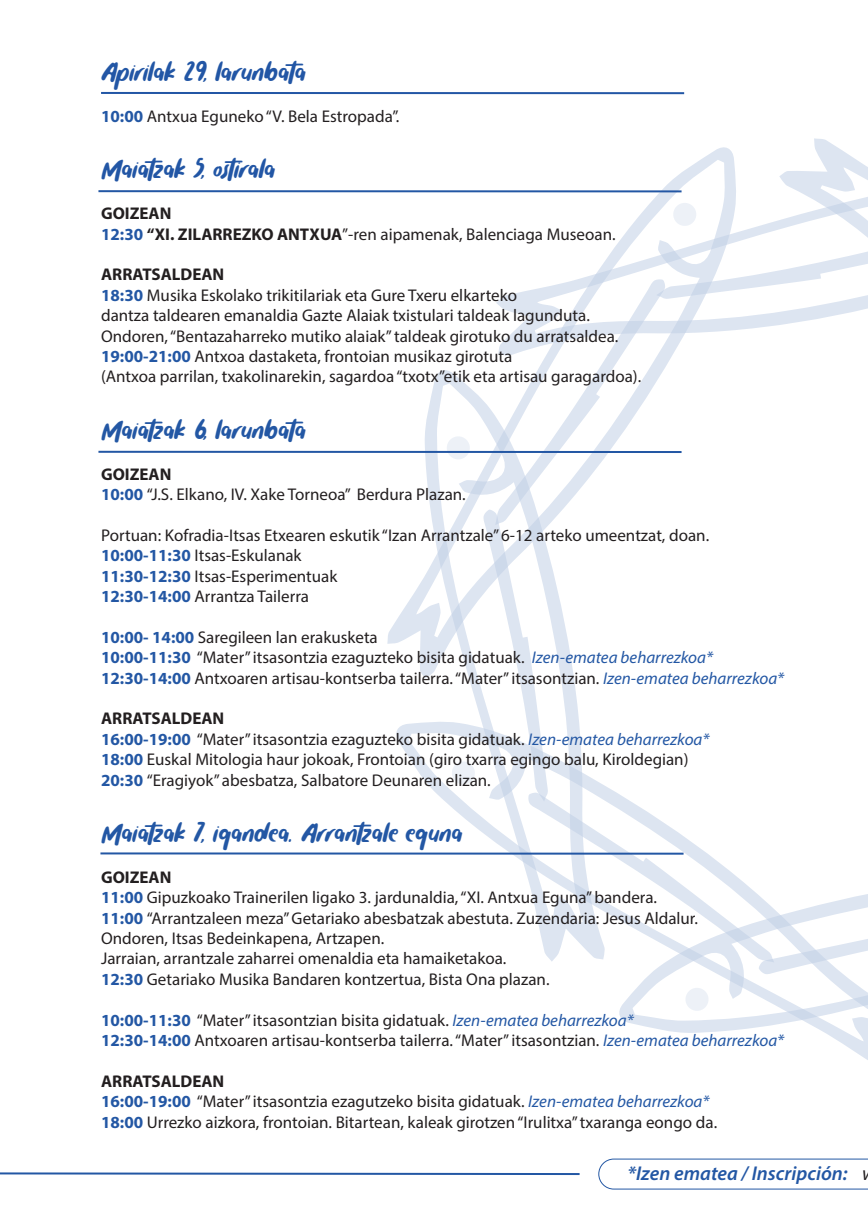
<style>
.page{position:relative;width:868px;height:1219px;background:#fff}
.page>*{position:absolute;margin:0;border:0;box-sizing:border-box;transform-origin:0 0}
.t1{font:30px "Funky Monkey";color:#2357a4}
.t2{font:30px "Funky Monkey";color:#2256a5}
.t3{font:italic 600 20px "Myriad Pro";color:#2357a4}
.t4{font:17px/20.4px "Myriad Pro";color:#231f20}
.s1{font-weight:700;color:#2357a4}
.s2{font-weight:700}
.s3{font-style:italic;color:#2357a4}
</style>
<div class="page">
<svg style="left:387px;top:192px;width:96px;height:487px"></svg>
<svg style="left:396px;top:722px;width:471px;height:338px"></svg>
<svg style="left:483px;top:138px;width:384px;height:836px"></svg>
<svg style="left:452px;top:761px;width:23px;height:24px"></svg>
<svg style="left:598px;top:1158px;width:269px;height:31px"></svg>
<svg style="left:0;top:1172px;width:580px;height:3px;background:#6c8ec2"></svg>
<hr style="left:101px;top:92px;width:583px;height:2px;background:#2256a5">
<hr style="left:98px;top:190px;width:583px;height:2px;background:#2357a4">
<hr style="left:98px;top:451px;width:583px;height:2px;background:#2357a4">
<hr style="left:100px;top:852px;width:583px;height:3px;background:#2357a4">
<h1 class="t2" style="left:101px;top:60px;width:207px">Apirilak 29, larunbata</h1>
<p class="t4" style="left:101px;top:106px;width:299px"><span class="s1">10:00</span> Antxua Eguneko “V. Bela Estropada”.</p>
<h1 class="t2" style="left:101px;top:157px;width:177px">Maiatzak 5, ostirala</h1>
<p class="t4" style="left:101px;top:203px;width:516px"><span class="s2">GOIZEAN<br></span><span class="s1">12:30</span> <span class="s2">“XI. ZILARREZKO ANTXUA</span>”-ren aipamenak, Balenciaga Museoan.</p>
<p class="t4" style="left:101px;top:264px;width:541px"><span class="s2">ARRATSALDEAN<br></span><span class="s1">18:30</span> Musika Eskolako trikitilariak eta Gure Txeru elkarteko<br>dantza taldearen emanaldia Gazte Alaiak txistulari taldeak lagunduta.<br>Ondoren, “Bentazaharreko mutiko alaiak” taldeak girotuko du arratsaldea.<br><span class="s1">19:00-21:00</span> Antxoa dastaketa, frontoian musikaz girotuta<br>(Antxoa parrilan, txakolinarekin, sagardoa “txotx”etik eta artisau garagardoa).</p>
<h1 class="t1" style="left:101px;top:417px;width:207px">Maiatzak 6, larunbata</h1>
<p class="t4" style="left:101px;top:463px;width:366px"><span class="s2">GOIZEAN<br></span><span class="s1">10:00</span> “J.S. Elkano, IV. Xake Torneoa” Berdura Plazan.</p>
<p class="t4" style="left:101px;top:525px;width:609px">Portuan: Kofradia-Itsas Etxearen eskutik “Izan Arrantzale” 6-12 arteko umeentzat, doan.<br><span class="s1">10:00-11:30</span> Itsas-Eskulanak<br><span class="s1">11:30-12:30</span> Itsas-Esperimentuak<br><span class="s1">12:30-14:00</span> Arrantza Tailerra</p>
<p class="t4" style="left:101px;top:627px;width:684px"><span class="s1">10:00- 14:00</span> Saregileen lan erakusketa<br><span class="s1">10:00-11:30</span> “Mater” itsasontzia ezaguzteko bisita gidatuak. <span class="s3">Izen-ematea beharrezkoa*<br></span><span class="s1">12:30-14:00</span> Antxoaren artisau-kontserba tailerra. “Mater” itsasontzian. <span class="s3">Izen-ematea beharrezkoa*</span></p>
<p class="t4" style="left:101px;top:708px;width:609px"><span class="s2">ARRATSALDEAN<br></span><span class="s1">16:00-19:00</span> “Mater” itsasontzia ezaguzteko bisita gidatuak. <span class="s3">Izen-ematea beharrezkoa* </span><span class="s1">18:00</span> Euskal Mitologia haur jokoak, Frontoian (giro txarra egingo balu, Kiroldegian)<br><span class="s1">20:30</span> “Eragiyok” abesbatza, Salbatore Deunaren elizan.</p>
<h1 class="t1" style="left:101px;top:821px;width:364px">Maiatzak 7, igandea. Arrantzale eguna</h1>
<p class="t4" style="left:101px;top:867px;width:598px"><span class="s2">GOIZEAN<br></span><span class="s1">11:00</span> Gipuzkoako Trainerilen ligako 3. jardunaldia, “XI. Antxua Eguna” bandera.<br><span class="s1">11:00</span> “Arrantzaleen meza” Getariako abesbatzak abestuta. Zuzendaria: Jesus Aldalur.<br>Ondoren, Itsas Bedeinkapena, Artzapen.<br>Jarraian, arrantzale zaharrei omenaldia eta hamaiketakoa.<br><span class="s1">12:30</span> Getariako Musika Bandaren kontzertua, Bista Ona plazan.</p>
<p class="t4" style="left:101px;top:1009px;width:684px"><span class="s1">10:00-11:30</span> “Mater” itsasontzian bisita gidatuak. <span class="s3">Izen-ematea beharrezkoa*<br></span><span class="s1">12:30-14:00</span> Antxoaren artisau-kontserba tailerra. “Mater” itsasontzian. <span class="s3">Izen-ematea beharrezkoa*</span></p>
<p class="t4" style="left:101px;top:1071px;width:617px"><span class="s2">ARRATSALDEAN<br></span><span class="s1">16:00-19:00</span> “Mater” itsasontzia ezagutzeko bisita gidatuak. <span class="s3">Izen-ematea beharrezkoa*<br></span><span class="s1">18:00</span> Urrezko aizkora, frontoian. Bitartean, kaleak girotzen “Irulitxa” txaranga eongo da.</p>
<p class="t3" style="left:627px;top:1161px;width:222px">*Izen ematea / Inscripción:</p>
</div>
